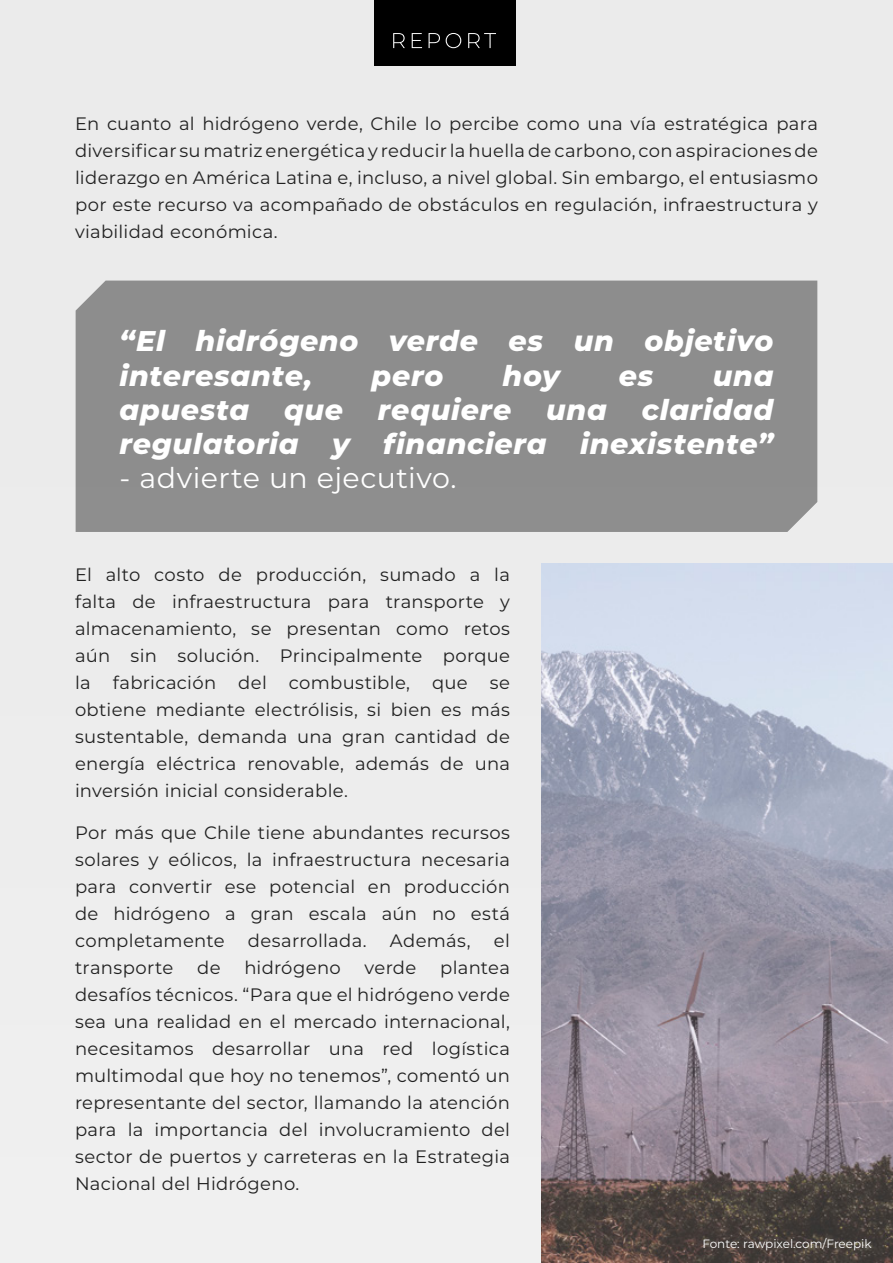
<style>
.page{position:relative;width:893px;height:1263px;background:#ebebeb}
.page>*{position:absolute;margin:0;border:0;box-sizing:border-box;transform-origin:0 0}
.t1{font:italic 800 28.5px/34.2px "Montserrat";letter-spacing:.025em;color:#fff}
.t2{font:28.5px "Montserrat";letter-spacing:.015em;color:#fff}
.t3{font:18px/27px "Montserrat";letter-spacing:.015em;color:#212121;text-align:justify}
.t4{font:12px "Montserrat";color:#fff}
</style>
<div class="page">
<div style="left:374px;top:0;width:141px;height:66px;background:#000"></div>
<svg style="left:393px;top:33px;width:103px;height:15px"></svg>
<div style="left:76px;top:281px;width:741px;height:251px;background:#8d8d8d"></div>
<img style="left:541px;top:564px;width:352px;height:699px">
<p class="t3" style="left:75px;top:109px;width:744px">En cuanto al hidrógeno verde, Chile lo percibe como una vía estratégica para diversificar su matriz energética y reducir la huella de carbono, con aspiraciones de liderazgo en América Latina e, incluso, a nivel global. Sin embargo, el entusiasmo por este recurso va acompañado de obstáculos en regulación, infraestructura y viabilidad económica.</p>
<h1 class="t1" style="left:119px;top:322px;width:655px">“El hidrógeno verde es un objetivo interesante,</h1>
<h1 class="t1" style="left:371px;top:357px;width:73px">pero</h1>
<h1 class="t1" style="left:503px;top:357px;width:59px">hoy</h1>
<h1 class="t1" style="left:619px;top:357px;width:36px">es</h1>
<h1 class="t1" style="left:119px;top:357px;width:656px;text-align:justify;text-indent:593px">una apuesta que requiere una claridad regulatoria y financiera inexistente”</h1>
<h1 class="t2" style="left:119px;top:458px;width:339px">- advierte un ejecutivo.</h1>
<p class="t3" style="left:75px;top:561px;width:437px">El alto costo de producción, sumado a la falta de infraestructura para transporte y almacenamiento, se presentan como retos aún sin solución. Principalmente porque la fabricación del combustible, que se obtiene mediante electrólisis, si bien es más sustentable, demanda una gran cantidad de energía eléctrica renovable, además de una inversión inicial considerable.</p>
<p class="t3" style="left:75px;top:819px;width:437px">Por más que Chile tiene abundantes recursos solares y eólicos, la infraestructura necesaria para convertir ese potencial en producción de hidrógeno a gran escala aún no está completamente</p>
<p class="t3" style="left:248px;top:927px;width:120px">desarrollada.</p>
<p class="t3" style="left:390px;top:927px;width:82px">Además,</p>
<p class="t3" style="left:494px;top:927px;width:18px">el</p>
<p class="t3" style="left:75px;top:954px;width:100px">transporte</p>
<p class="t3" style="left:197px;top:954px;width:25px">de</p>
<p class="t3" style="left:244px;top:954px;width:98px">hidrógeno</p>
<p class="t3" style="left:365px;top:954px;width:53px">verde</p>
<p class="t3" style="left:75px;top:954px;width:437px;text-indent:365px">plantea desafíos técnicos. “Para que el hidrógeno verde sea una realidad en el mercado internacional, necesitamos desarrollar una red logística multimodal que hoy no tenemos”, comentó un representante del sector, llamando la atención para la importancia del involucramiento del sector de puertos y carreteras en la Estrategia Nacional del Hidrógeno.</p>
<p class="t4" style="left:702px;top:1235px;width:171px">Fonte: rawpixel.com/Freepik</p>
</div>
